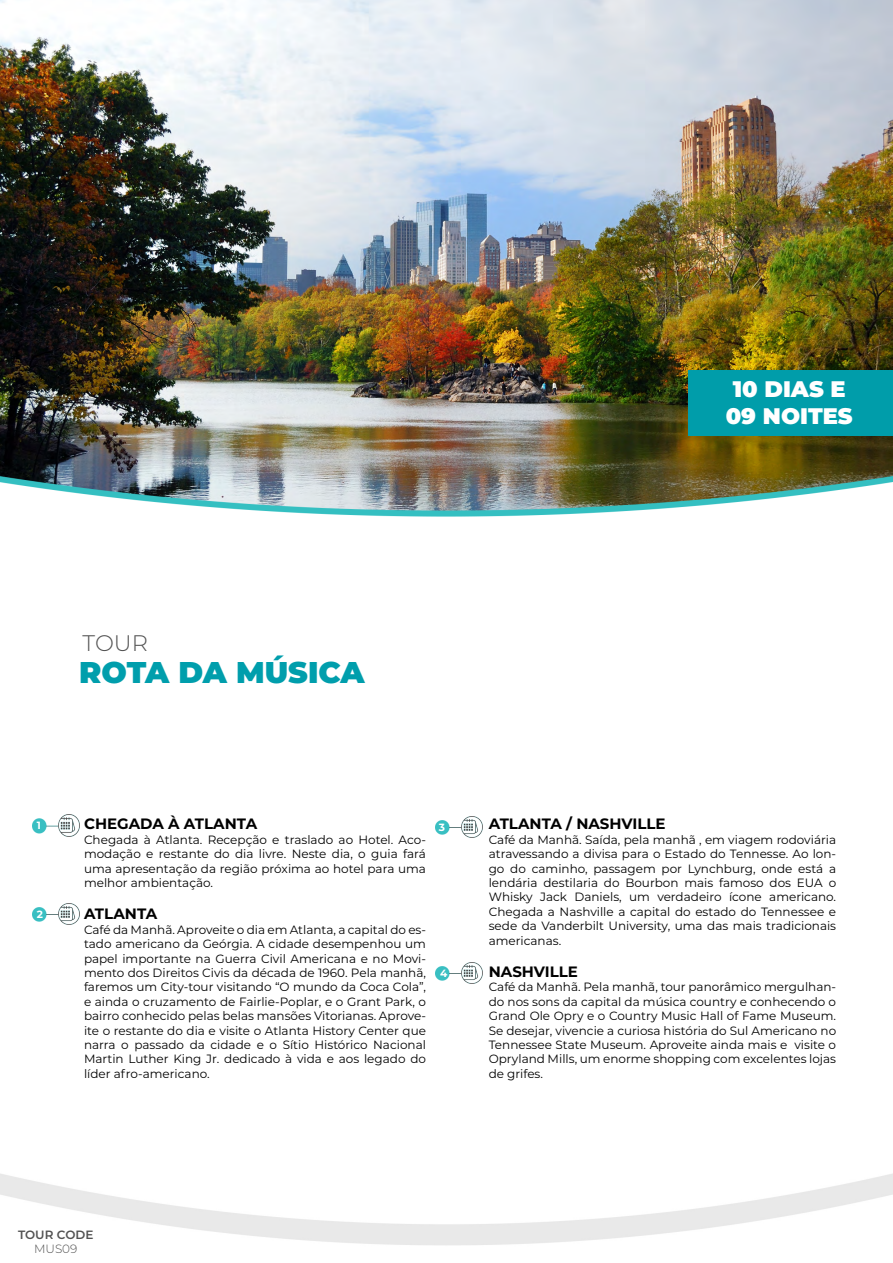
<style>
.page{position:relative;width:893px;height:1263px;background:#fff}
.page>*{position:absolute;margin:0;border:0;box-sizing:border-box;transform-origin:0 0}
.t1{font:900 30px "Montserrat";color:#009eac}
.t2{font:900 22.5px/27px "Montserrat";color:#fff;text-align:center}
.t3{font:300 22.5px "Montserrat";color:#525252}
.t4{font:700 15px "Montserrat";color:#000}
.t5{font:12px/14.4px "Montserrat";color:#000;text-align:justify}
.t6{font:600 12px "Montserrat";color:#525252}
.t7{font:300 12px "Montserrat";color:#525252}
.t8{font:700 10.5px "Montserrat";color:#fff}
</style>
<div class="page">
<img style="left:0;top:0;width:893px;height:476px">
<img style="left:0;top:476px;width:893px;height:7px">
<img style="left:5px;top:483px;width:882px;height:34px">
<img style="left:33px;top:815px;width:46px;height:21px">
<img style="left:436px;top:816px;width:46px;height:21px">
<img style="left:436px;top:962px;width:46px;height:21px">
<img style="left:33px;top:903px;width:46px;height:21px">
<div style="left:688px;top:371px;width:205px;height:65px;background:#009daa"></div>
<h2 class="t2" style="left:726px;top:374px;width:128px">10 DIAS E<br>09 NOITES</h2>
<h2 class="t3" style="left:83px;top:628px;width:67px">TOUR</h2>
<h1 class="t1" style="left:79px;top:650px;width:287px">ROTA DA MÚSICA</h1>
<p class="t8" style="left:37px;top:818px;width:6px">1</p>
<p class="t8" style="left:37px;top:906px;width:8px">2</p>
<p class="t4" style="left:84px;top:813px;width:175px">CHEGADA À ATLANTA</p>
<p class="t5" style="left:84px;top:832px;width:343px">Chegada à Atlanta. Recepção e traslado ao Hotel. Aco&shy;modação e restante do dia livre. Neste dia, o guia fará uma apresentação da região próxima ao hotel para uma melhor ambientação.</p>
<p class="t4" style="left:84px;top:903px;width:75px">ATLANTA</p>
<p class="t5" style="left:84px;top:922px;width:344px">Café da Manhã. Aproveite o dia em Atlanta, a capital do es&shy;tado americano da Geórgia. A cidade desempenhou um papel importante na Guerra Civil Americana e no Movi&shy;mento dos Direitos Civis da década de 1960. Pela manhã, faremos um City-tour visitando “O mundo da Coca Cola”, e ainda o cruzamento de Fairlie-Poplar, e o Grant Park, o bairro conhecido pelas belas mansões Vitorianas. Aprove&shy;ite o restante do dia e visite o Atlanta History Center que narra o passado da cidade e o Sítio Histórico Nacional Martin Luther King Jr. dedicado à vida e aos legado do líder afro-americano.</p>
<p class="t8" style="left:439px;top:819px;width:8px">3</p>
<p class="t8" style="left:440px;top:965px;width:9px">4</p>
<p class="t4" style="left:489px;top:813px;width:178px">ATLANTA / NASHVILLE</p>
<p class="t5" style="left:489px;top:832px;width:349px">Café da Manhã. Saída, pela manhã , em viagem rodoviária atravessando a divisa para o Estado do Tennesse. Ao lon&shy;go do caminho, passagem por Lynchburg, onde está a lendária destilaria do Bourbon mais famoso dos EUA o Whisky Jack Daniels, um verdadeiro ícone americano.<br>Chegada a Nashville a capital do estado do Tennessee e sede da Vanderbilt University, uma das mais tradicionais americanas.</p>
<p class="t4" style="left:489px;top:961px;width:91px">NASHVILLE</p>
<p class="t5" style="left:489px;top:979px;width:349px">Café da Manhã. Pela manhã, tour panorâmico mergulhan&shy;do nos sons da capital da música country e conhecendo o Grand Ole Opry e o Country Music Hall of Fame Museum.<br>Se desejar, vivencie a curiosa história do Sul Americano no Tennessee State Museum. Aproveite ainda mais e visite o Opryland Mills, um enorme shopping com excelentes lojas de grifes.</p>
<p class="t6" style="left:18px;top:1226px;width:77px">TOUR CODE</p>
<p class="t7" style="left:34px;top:1240px;width:45px">MUS09</p>
</div>
